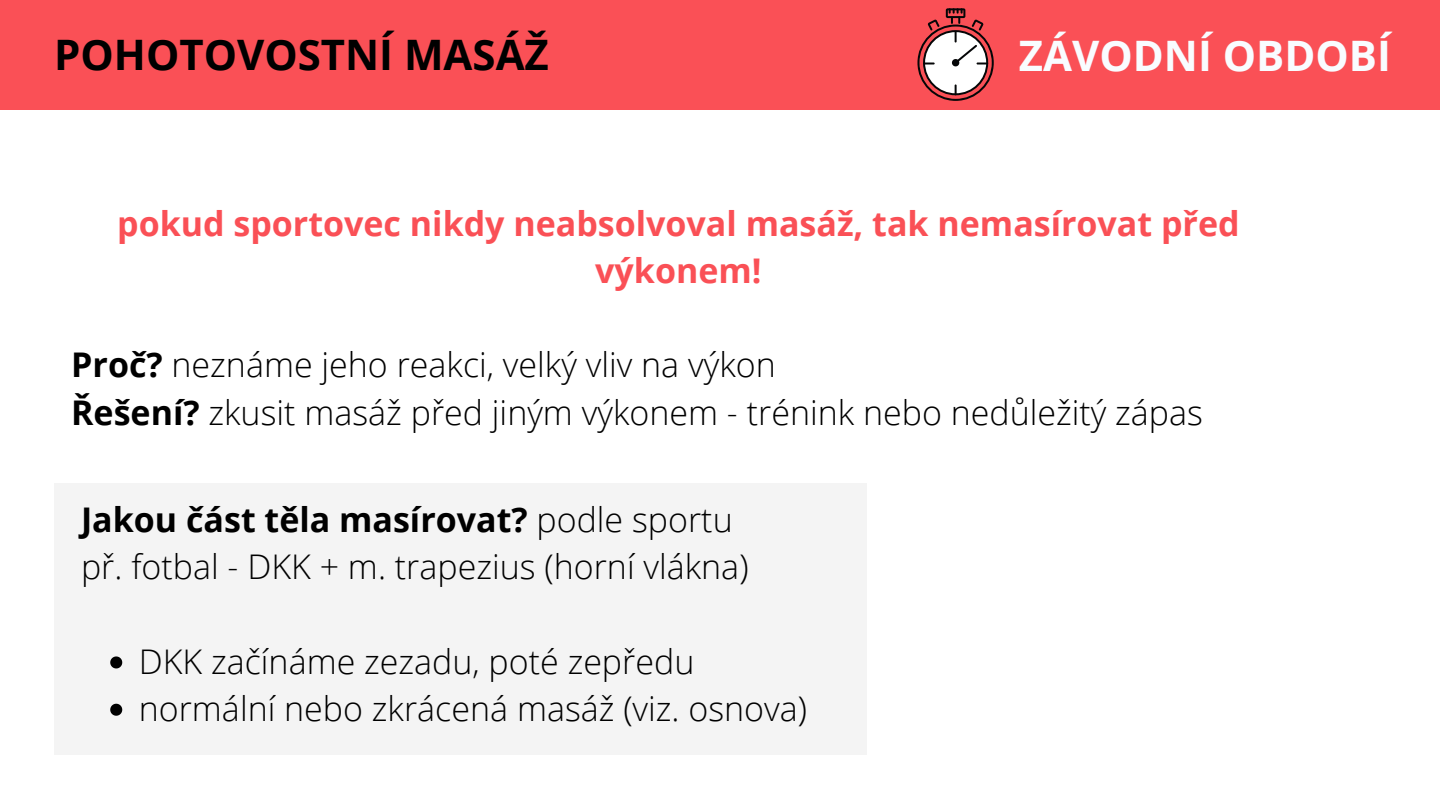
<style>
.page{position:relative;width:1440px;height:810px;background:#fff}
.page>*{position:absolute;margin:0;border:0;box-sizing:border-box;transform-origin:0 0}
.t1{font:700 42px "Open Sans";color:#000}
.t2{font:700 42px "Open Sans";color:#f9fcff}
.t3{font:300 34px "Open Sans";color:#000}
.t4{font:700 34px/47.2px "Open Sans";color:#fa5056;text-align:center}
.t5{font:700 34px "Open Sans";color:#000}
.s1{font-weight:700}
.s2{font-weight:300}
</style>
<div class="page">
<div style="left:0;top:0;width:1440px;height:109px;background:#fa5056"></div>
<svg style="left:917px;top:8px;width:77px;height:93px"></svg>
<div style="left:54px;top:483px;width:813px;height:272px;background:#f4f4f4"></div>
<svg style="left:110px;top:656px;width:12px;height:12px"></svg>
<svg style="left:110px;top:704px;width:12px;height:12px"></svg>
<p class="t1" style="left:54px;top:25px;width:496px">POHOTOVOSTNÍ MASÁŽ</p>
<h1 class="t2" style="left:1019px;top:26px;width:373px">ZÁVODNÍ OBDOBÍ</h1>
<p class="t4" style="left:117px;top:199px;width:1124px">pokud sportovec nikdy neabsolvoval masáž, tak nemasírovat před výkonem!</p>
<p class="t3" style="left:71px;top:341px;width:706px"><span class="s1">Proč?</span> neznáme jeho reakci, velký vliv na výkon</p>
<p class="t3" style="left:71px;top:388px;width:1133px"><span class="s1">Řešení?</span> zkusit masáž před jiným výkonem - trénink nebo nedůležitý zápas</p>
<h1 class="t5" style="left:81px;top:496px;width:653px">Jakou část těla masírovat? <span class="s2">podle sportu</span></h1>
<h2 class="t3" style="left:81px;top:543px;width:669px">př. fotbal - DKK + m. trapezius (horní vlákna)</h2>
<p class="t3" style="left:139px;top:637px;width:557px">DKK začínáme zezadu, poté zepředu</p>
<p class="t3" style="left:139px;top:685px;width:670px">normální nebo zkrácená masáž (viz. osnova)</p>
</div>
